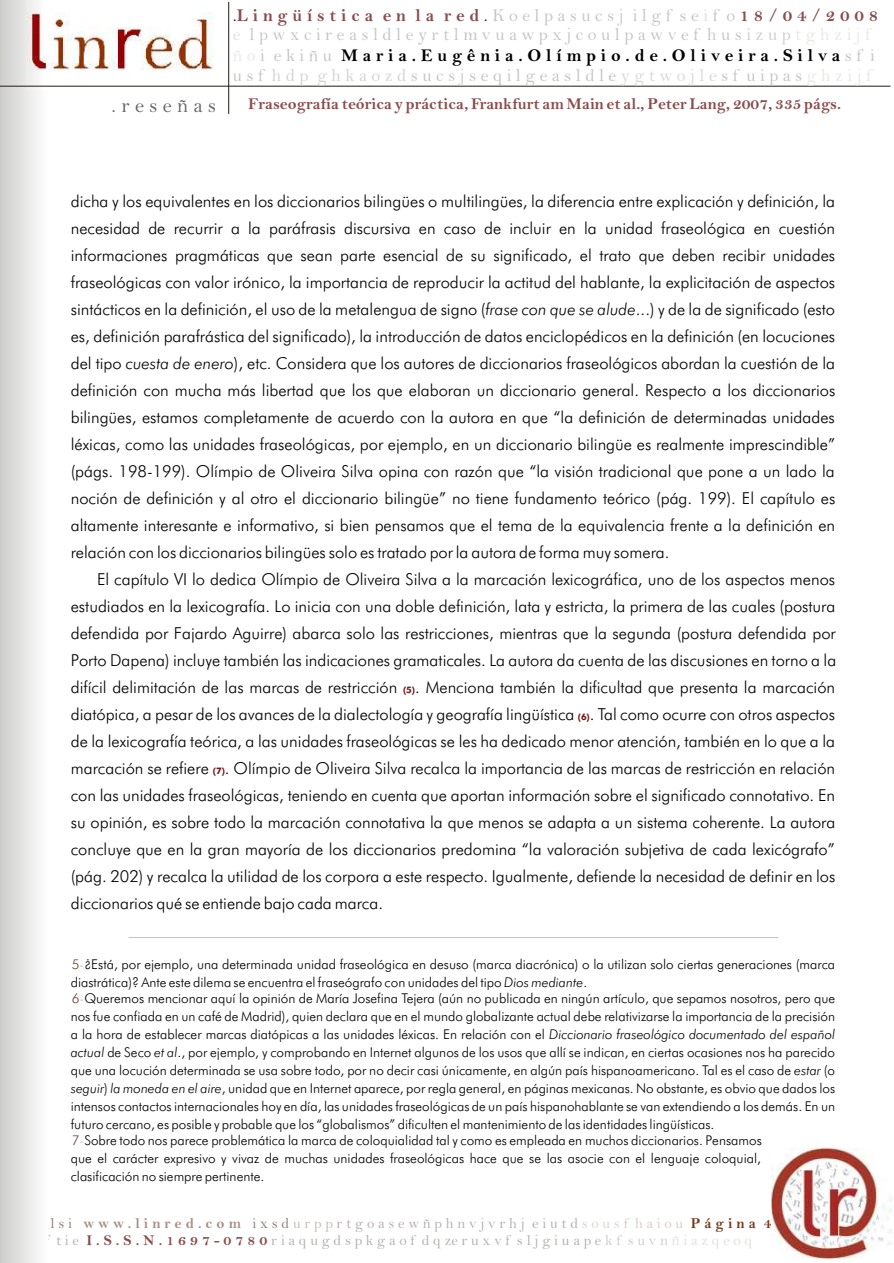
<style>
.page{position:relative;width:894px;height:1263px;background:#fff}
.page>*{position:absolute;margin:0;border:0;box-sizing:border-box;transform-origin:0 0}
.t1{font:21px "Bell";color:#696363}
.t2{font:18px "Bell";letter-spacing:.25em;color:#c4c4c4}
.t3{font:700 18px "Bell";color:#8a4d4d}
.t4{font:700 18px "Bell";color:#000}
.t5{font:18px "Bell";color:#e0dede}
.t6{font:18px "Bell";color:#1f1a17}
.t7{font:16.5px/27px "Futura Lt BT";color:#000;text-align:justify}
.t8{font:700 16.5px "Bell";color:#8a4d4d}
.t9{font:15px/17px "Bell";letter-spacing:.25em;color:#b3adab}
.t10{font:13.5px/18px "Futura Lt BT";color:#000;text-align:justify}
.t11{font:13.5px "Futura Lt BT";color:#bdbaba}
.t12{font:700 9px "Futura Md BT";color:#731717}
.s1{font-weight:400;color:#1f1a17}
.s2{font-weight:400;color:#c4c4c4}
.s3{color:#ccc}
.s4{color:#ebe6e3}
.s5{color:#d4d1d1}
.s6{color:#d9d6d6}
.s7{font-style:italic}
.s8{color:#733b3b}
.s9{color:#c4bab5}
.s10{color:#8c7a73}
.s11{font-weight:700;color:#a68f85}
.s12{color:#d9d4d1}
.s13{color:#dbc7bf}
.s14{font-weight:700;color:#733b1c}
.s15{font-weight:700;color:#8a4d4d}
.s16{color:#ccc9c9}
.s17{color:#e0dedb}
</style>
<div class="page">
<div style="left:0;top:0;width:47px;height:1263px;background:linear-gradient(to right,#cececd,#fdfdfd)"></div>
<img style="left:26px;top:0;width:192px;height:90px">
<hr style="left:0;top:86px;width:891px;height:1px;background:#1f1a17">
<hr style="left:228px;top:2px;width:1px;height:112px;background:#1f1a17">
<img style="left:772px;top:1149px;width:120px;height:109px">
<hr style="left:129px;top:937px;width:649px;height:1px;background:#c2c2c2">
<p class="t1" style="left:112px;top:98px;width:106px">. r e s e ñ a s</p>
<p class="t3" style="left:233px;top:9px;width:647px"><span class="s1">.</span>L i n g ü í s t i c a e n l a r e d<span class="s2">K o e l p a s u c s j i l g f s ef o</span> 1 8 / 0 4 / 2 0 0 8</p>
<p class="t5" style="left:704px;top:9px;width:6px">i</p>
<p class="t6" style="left:484px;top:9px;width:5px">.</p>
<p class="t2" style="left:250px;top:28px;width:622px">l p w x c i r e a s l d l e y r t l m v u a w p x j c o u l p a w v e f h u s <span class="s3">i z u p</span> <span class="s4">t g h z i j f</span></p>
<p class="t2" style="left:233px;top:49px;width:101px"><span class="s4">ñ o</span> i e k i ñ u</p>
<p class="t4" style="left:341px;top:49px;width:535px">M a r i a . E u g ê n i a . O l í m p i o . d e . O l i v e i r a . S i l v a<span class="s2">s f i</span></p>
<p class="t2" style="left:233px;top:69px;width:32px">u s f</p>
<p class="t2" style="left:272px;top:69px;width:601px"><span class="s5">h d p g h k a o z d</span>s u c s j s e q i l g e a s l d l e<span class="s6">y g t w o j l e</span>s f u i p a s<span class="s4">g h z i j f</span></p>
<p class="t5" style="left:233px;top:28px;width:9px">e</p>
<p class="t8" style="left:248px;top:98px;width:594px">Fraseografía teórica y práctica, Frankfurt am Main et al., Peter Lang, 2007, 335 págs.</p>
<p class="t7" style="left:71px;top:189px;width:766px">dicha y los equivalentes en los diccionarios bilingües o multilingües, la diferencia entre explicación y definición, la necesidad de recurrir a la paráfrasis discursiva en caso de incluir en la unidad fraseológica en cuestión informaciones pragmáticas que sean parte esencial de su significado, el trato que deben recibir unidades fraseológicas con valor irónico, la importancia de reproducir la actitud del hablante, la explicitación de aspectos sintácticos en la definición, el uso de la metalengua de signo (<span class="s7">frase con que se alude</span>...) y de la de significado (esto es, definición parafrástica del significado), la introducción de datos enciclopédicos en la definición (en locuciones del tipo <span class="s7">cuesta de enero</span>), etc. Considera que los autores de diccionarios fraseológicos abordan la cuestión de la definición con mucha más libertad que los que elaboran un diccionario general. Respecto a los diccionarios bilingües, estamos completamente de acuerdo con la autora en que “la definición de determinadas unidades léxicas, como las unidades fraseológicas, por ejemplo, en un diccionario bilingüe es realmente imprescindible” (págs. 198-199). Olímpio de Oliveira Silva opina con razón que “la visión tradicional que pone a un lado la noción de definición y al otro el diccionario bilingüe” no tiene fundamento teórico (pág. 199). El capítulo es altamente interesante e informativo, si bien pensamos que el tema de la equivalencia frente a la definición en relación con los diccionarios bilingües solo es tratado por la autora de forma muy somera.</p>
<p class="t7" style="left:71px;top:567px;width:767px;text-indent:26px">El capítulo VI lo dedica Olímpio de Oliveira Silva a la marcación lexicográfica, uno de los aspectos menos estudiados en la lexicografía. Lo inicia con una doble definición, lata y estricta, la primera de las cuales (postura defendida por Fajardo Aguirre) abarca solo las restricciones, mientras que la segunda (postura defendida por Porto Dapena) incluye también las indicaciones gramaticales. La autora da cuenta de las discusiones en torno a la difícil delimitación de las marcas de restricción . Menciona también la dificultad que presenta la marcación diatópica, a pesar de los avances de la dialectología y geografía lingüística . Tal como ocurre con otros aspectos de la lexicografía teórica, a las unidades fraseológicas se les ha dedicado menor atención, también en lo que a la marcación se refiere . Olímpio de Oliveira Silva recalca la importancia de las marcas de restricción en relación con las unidades fraseológicas, teniendo en cuenta que aportan información sobre el significado connotativo. En su opinión, es sobre todo la marcación connotativa la que menos se adapta a un sistema coherente. La autora concluye que en la gran mayoría de los diccionarios predomina “la valoración subjetiva de cada lexicógrafo” (pág. 202) y recalca la utilidad de los corpora a este respecto. Igualmente, defiende la necesidad de definir en los diccionarios qué se entiende bajo cada marca.</p>
<p class="t12" style="left:403px;top:686px;width:14px">(5)</p>
<p class="t12" style="left:578px;top:713px;width:14px">(6)</p>
<p class="t12" style="left:213px;top:767px;width:14px">(7)</p>
<p class="t10" style="left:71px;top:956px;width:766px"><span class="s8">5</span> ¿Está, por ejemplo, una determinada unidad fraseológica en desuso (marca diacrónica) o la utilizan solo ciertas generaciones (marca diastrática)? Ante este dilema se encuentra el fraseógrafo con unidades del tipo <span class="s7">Dios mediante</span>.</p>
<p class="t10" style="left:71px;top:990px;width:766px"><span class="s8">6</span> Queremos mencionar aquí la opinión de María Josefina Tejera (aún no publicada en ningún artículo, que sepamos nosotros, pero que nos fue confiada en un café de Madrid), quien declara que en el mundo globalizante actual debe relativizarse la importancia de la precisión a la hora de establecer marcas diatópicas a las unidades léxicas. En relación con el <span class="s7">Diccionario fraseológico documentado del español actual</span> de Seco <span class="s7">et al</span>., por ejemplo, y comprobando en Internet algunos de los usos que allí se indican, en ciertas ocasiones nos ha parecido que una locución determinada se usa sobre todo, por no decir casi únicamente, en algún país hispanoamericano. Tal es el caso de <span class="s7">estar</span> (o <span class="s7">seguir</span>) <span class="s7">la moneda en el aire</span>, unidad que en Internet aparece, por regla general, en páginas mexicanas. No obstante, es obvio que dados los intensos contactos internacionales hoy en día, las unidades fraseológicas de un país hispanohablante se van extendiendo a los demás. En un futuro cercano, es posible y probable que los “globalismos” dificulten el mantenimiento de las identidades lingüísticas.</p>
<p class="t10" style="left:71px;top:1132px;width:693px"><span class="s8">7</span> Sobre todo nos parece problemática la marca de coloquialidad tal y como es empleada en muchos diccionarios. Pensamos que el carácter expresivo y vivaz de muchas unidades fraseológicas hace que se las asocie con el lenguaje coloquial, clasificación no siempre pertinente.</p>
<p class="t11" style="left:80px;top:958px;width:6px">-</p>
<p class="t11" style="left:80px;top:993px;width:6px">-</p>
<p class="t11" style="left:80px;top:1135px;width:6px">-</p>
<p class="t9" style="left:8px;top:1216px;width:765px">S u<span class="s9">j i</span> <span class="s10">l s i</span> <span class="s11">w w w . l i n r e d . c o m</span> <span class="s10">i x s d</span><span class="s9">u r p p</span>r t g o a s e w ñ p h n v j v r h j e i u t d<span class="s12">s o u s</span> <span class="s13">f h a i o u</span> <span class="s14">P á g i n a 4 </span>s o n f t i e</p>
<p class="t9" style="left:87px;top:1233px;width:667px"><span class="s15">I . S . S . N . 1 6 9 7 - 0 7 8 0</span>r i a q u g d s p k g a o f d q ze r u x v f s l j g i u a p e<span class="s16">k f s u v n</span> <span class="s17">ñ i a z q e o q</span></p>
</div>
